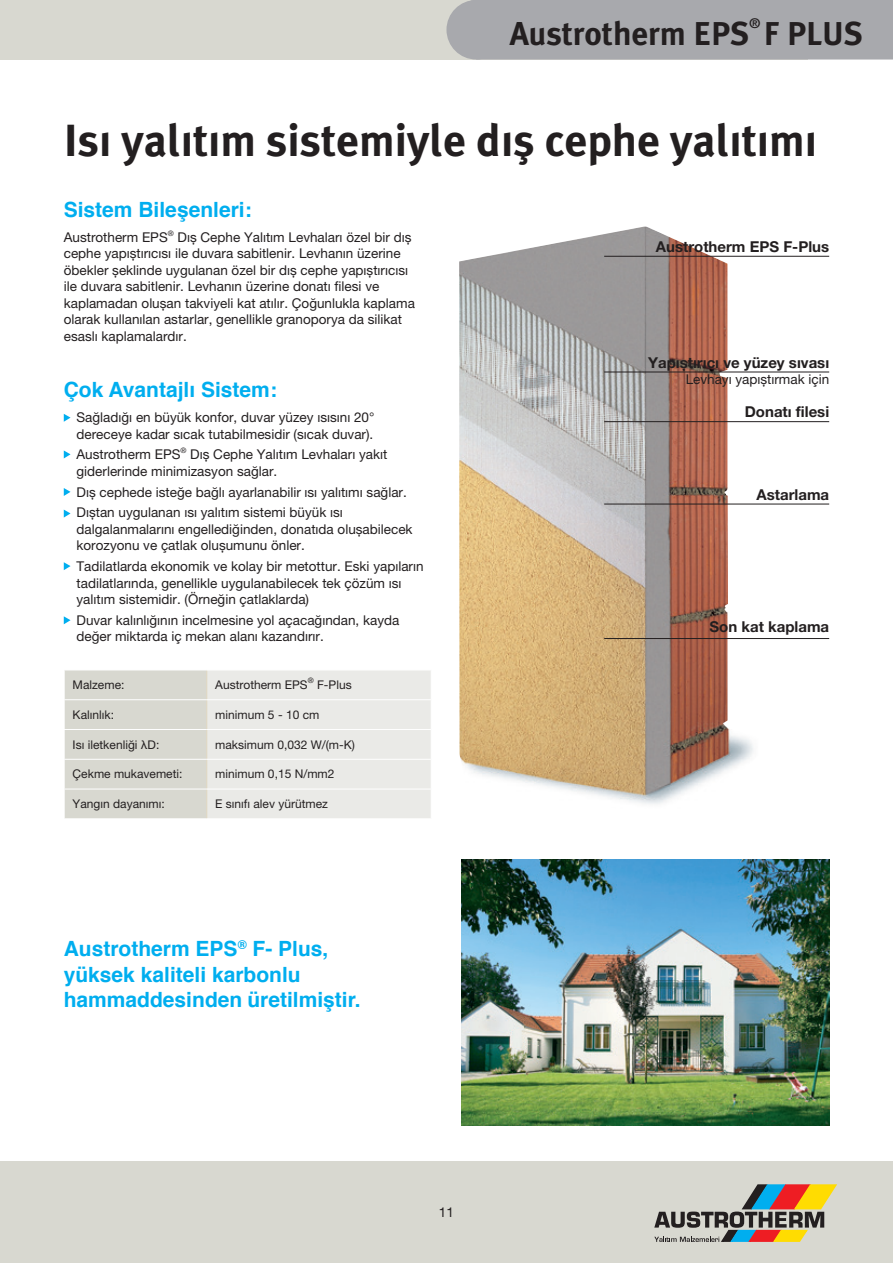
<style>
.page{position:relative;width:893px;height:1263px;background:#fff}
.page>*{position:absolute;margin:0;border:0;box-sizing:border-box;transform-origin:0 0}
.t1{font:45px "Meta Bold Tr";color:#231f20}
.t2{font:33px "Meta Bold Tr";color:#231f20}
.t3{font:700 21px/25.2px "Helvetica";color:#00aeef}
.t4{font:700 15px "Helvetica Neue LT Pro";color:#231f20}
.t5{font:13.5px/16.5px "Helvetica Neue LT Pro";color:#231f20}
.t6{font:700 13.5px "Helvetica Neue LT Pro";color:#231f20}
.t7{font:12px "Helvetica Neue LT Pro";color:#231f20}
.t8{font:7.5px "Helvetica Neue LT Pro";color:#231f20}
.s1{font-family:"Helvetica"}
</style>
<div class="page">
<img style="left:459px;top:227px;width:312px;height:577px">
<img style="left:461px;top:859px;width:368px;height:267px">
<svg style="left:64px;top:414px;width:7px;height:8px"></svg>
<svg style="left:64px;top:450px;width:7px;height:8px"></svg>
<svg style="left:64px;top:488px;width:7px;height:8px"></svg>
<svg style="left:64px;top:510px;width:7px;height:8px"></svg>
<svg style="left:64px;top:562px;width:7px;height:8px"></svg>
<svg style="left:64px;top:616px;width:7px;height:8px"></svg>
<hr style="left:604px;top:256px;width:225px;height:1px;background:#231f20">
<hr style="left:604px;top:372px;width:225px;height:1px;background:#231f20">
<hr style="left:604px;top:421px;width:225px;height:1px;background:#231f20">
<hr style="left:604px;top:504px;width:225px;height:1px;background:#231f20">
<hr style="left:604px;top:638px;width:225px;height:1px;background:#231f20">
<svg style="left:64px;top:670px;width:367px;height:148px;background:#e3e3df"></svg>
<div style="left:0;top:1161px;width:893px;height:102px;background:#d8d8d0"></div>
<svg style="left:654px;top:1184px;width:183px;height:58px"></svg>
<div style="left:0;top:0;width:808px;height:60px;background:#d8d8d0"></div>
<div style="left:481px;top:0;width:412px;height:60px;background:#a8a9ad"></div>
<div style="left:446px;top:0;width:60px;height:60px;background:#a8a9ad;border-radius:50%"></div>
<p class="t6" style="left:749px;top:15px;width:12px">®</p>
<h2 class="t2" style="left:510px;top:14px;width:355px">Austrotherm EPS F PLUS</h2>
<h1 class="t1" style="left:64px;top:114px;width:755px">Isı yalıtım sistemiyle dış cephe yalıtımı</h1>
<h3 class="t3" style="left:64px;top:197px;width:189px">Sistem Bileşenleri:</h3>
<p class="t5" style="left:64px;top:229px;width:353px">Austrotherm EPS<sup>®</sup> Dış Cephe Yalıtım Levhaları özel bir dış cephe yapıştırıcısı ile duvara sabitlenir. Levhanın üzerine öbekler şeklinde uygulanan özel bir dış cephe yapıştırıcısı ile duvara sabitlenir. Levhanın üzerine donatı filesi ve kaplamadan oluşan takviyeli kat atılır. Çoğunlukla kaplama olarak kullanılan astarlar, genellikle granoporya da silikat esaslı kaplamalardır.</p>
<p class="t4" style="left:656px;top:238px;width:175px">Austrotherm EPS F-Plus</p>
<p class="t4" style="left:648px;top:353px;width:183px">Yapıştırıcı ve yüzey sıvası</p>
<p class="t5" style="left:686px;top:371px;width:145px">Levhayı yapıştırmak için</p>
<p class="t4" style="left:745px;top:403px;width:86px">Donatı filesi</p>
<h3 class="t3" style="left:64px;top:377px;width:215px">Çok Avantajlı Sistem:</h3>
<p class="t5" style="left:77px;top:409px;width:299px">Sağladığı en büyük konfor, duvar yüzey ısısını 20° dereceye kadar sıcak tutabilmesidir (sıcak duvar).</p>
<p class="t5" style="left:77px;top:446px;width:312px">Austrotherm EPS<sup>®</sup> Dış Cephe Yalıtım Levhaları yakıt giderlerinde minimizasyon sağlar.</p>
<p class="t5" style="left:77px;top:481px;width:332px;line-height:20.7px">Dış cephede isteğe bağlı ayarlanabilir ısı yalıtımı sağlar.<br>Dıştan uygulanan ısı yalıtım sistemi büyük ısı</p>
<p class="t5" style="left:77px;top:521px;width:338px">dalgalanmalarını engellediğinden, donatıda oluşabilecek korozyonu ve çatlak oluşumunu önler.</p>
<p class="t5" style="left:77px;top:558px;width:349px">Tadilatlarda ekonomik ve kolay bir metottur. Eski yapıların tadilatlarında, genellikle uygulanabilecek tek çözüm ısı yalıtım sistemidir. (Örneğin çatlaklarda)</p>
<p class="t5" style="left:77px;top:612px;width:324px">Duvar kalınlığının incelmesine yol açacağından, kayda değer miktarda iç mekan alanı kazandırır.</p>
<p class="t7" style="left:73px;top:678px;width:53px">Malzeme:</p>
<p class="t7" style="left:215px;top:678px;width:94px">Austrotherm EPS</p>
<p class="t8" style="left:308px;top:676px;width:7px">®</p>
<p class="t4" style="left:756px;top:485px;width:74px">Astarlama</p>
<p class="t4" style="left:709px;top:617px;width:121px">Son kat kaplama</p>
<p class="t7" style="left:317px;top:678px;width:36px">F-Plus</p>
<p class="t7" style="left:73px;top:707px;width:43px">Kalınlık:</p>
<p class="t7" style="left:215px;top:707px;width:106px">minimum 5 - 10 cm</p>
<p class="t7" style="left:73px;top:737px;width:88px">Isı iletkenliği <span class="s1">λ</span>D:</p>
<p class="t7" style="left:215px;top:737px;width:141px">maksimum 0,032 W/(m-K)</p>
<p class="t7" style="left:73px;top:767px;width:111px">Çekme mukavemeti:</p>
<p class="t7" style="left:215px;top:767px;width:121px">minimum 0,15 N/mm2</p>
<p class="t7" style="left:73px;top:797px;width:94px">Yangın dayanımı:</p>
<p class="t7" style="left:215px;top:797px;width:114px">E sınıfı alev yürütmez</p>
<h3 class="t3" style="left:64px;top:936px;width:298px">Austrotherm EPS<sup>®</sup> F- Plus, yüksek kaliteli karbonlu hammaddesinden üretilmiştir.</h3>
<p class="t5" style="left:439px;top:1204px;width:17px">11</p>
</div>
